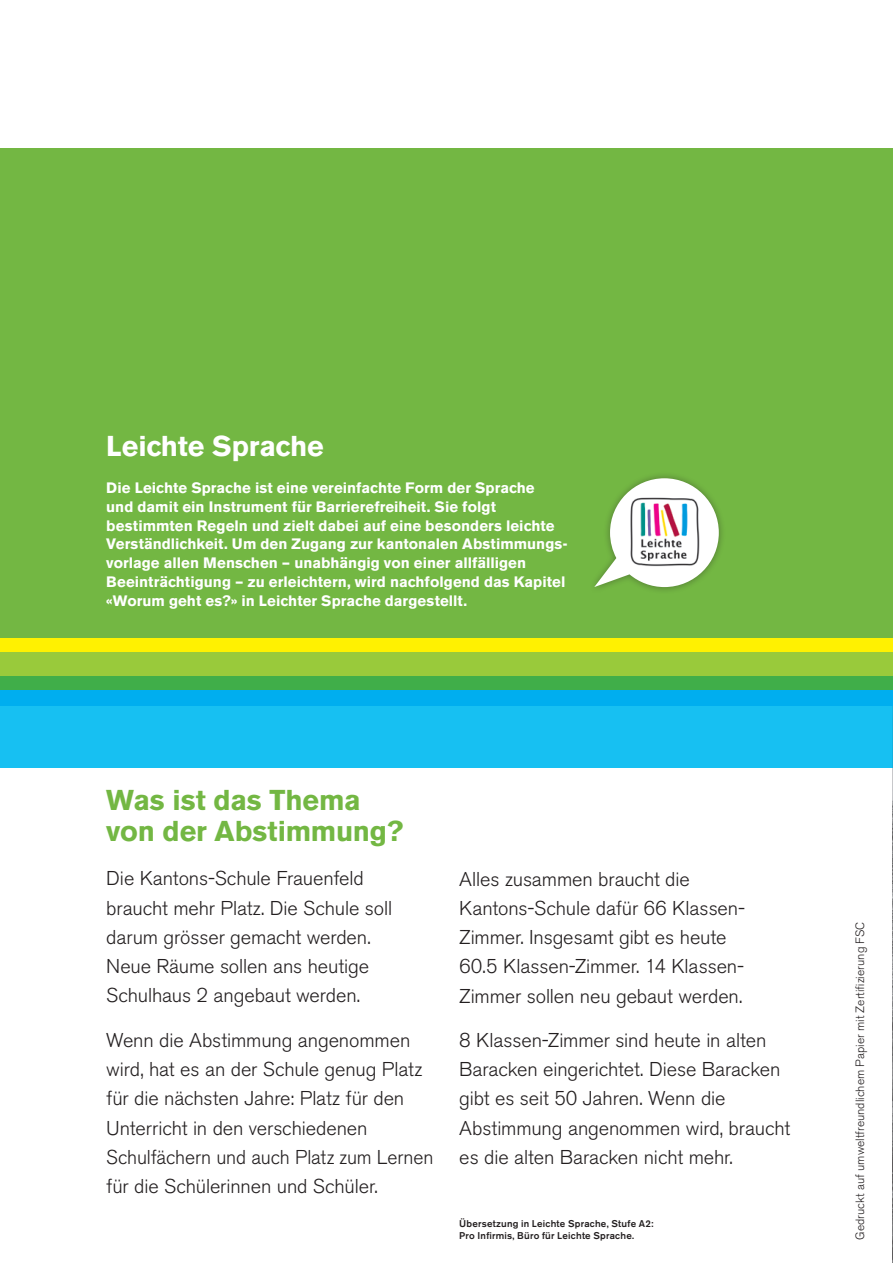
<style>
.page{position:relative;width:893px;height:1263px;background:#fff}
.page>*{position:absolute;margin:0;border:0;box-sizing:border-box;transform-origin:0 0}
.t1{font:700 28.5px/31.5px "Akzidenz Grotesk BQ";letter-spacing:-.005em;color:#73b743}
.t2{font:700 28.5px "Akzidenz Grotesk BQ";letter-spacing:-.005em;color:#fff}
.t3{font:300 19.8px/29.2px "Akzidenz Grotesk BQ";letter-spacing:-.005em;color:#231f20}
.t4{font:700 15px/18.8px "Akzidenz Grotesk BQ";letter-spacing:.005em;color:#fff}
.t5{font:300 12px "Akzidenz Grotesk BQ";color:#231f20}
.t6{font:500 9.75px/12px "Akzidenz Grotesk BQ";letter-spacing:.025em;color:#231f20}
</style>
<div class="page">
<img style="left:892px;top:767px;width:1px;height:496px">
<div style="left:0;top:149px;width:893px;height:489px;background:#73b743"></div>
<div style="left:0;top:638px;width:893px;height:15px;background:#fff101"></div>
<div style="left:0;top:676px;width:893px;height:15px;background:#40ae49"></div>
<div style="left:0;top:653px;width:893px;height:23px;background:#99ca3b"></div>
<div style="left:0;top:706px;width:892px;height:61px;background:#17c0f2"></div>
<img style="left:892px;top:706px;width:1px;height:61px">
<div style="left:0;top:691px;width:893px;height:15px;background:#00aeef"></div>
<div style="left:588px;top:471px;width:138px;height:123px;background:#231f20;opacity:.4"></div>
<svg style="left:594px;top:478px;width:125px;height:109px"></svg>
<img style="left:627px;top:493px;width:75px;height:76px">
<h1 class="t2" style="left:106px;top:429px;width:219px">Leichte Sprache</h1>
<p class="t4" style="left:106px;top:479px;width:463px">Die Leichte Sprache ist eine vereinfachte Form der Sprache<br>und damit ein Instrument für Barrierefreiheit. Sie folgt bestimmten Regeln und zielt dabei auf eine besonders leichte Verständlichkeit. Um den Zugang zur kantonalen Abstimmungs&shy;vorlage allen Menschen – unabhängig von einer allfälligen Beeinträchtigung – zu erleichtern, wird nachfolgend das Kapitel «Worum geht es?» in Leichter Sprache dargestellt.</p>
<h1 class="t1" style="left:106px;top:784px;width:299px">Was ist das Thema von der Abstimmung?</h1>
<p class="t3" style="left:106px;top:864px;width:287px">Die Kantons-Schule Frauenfeld braucht mehr Platz. Die Schule soll darum grösser gemacht werden.<br>Neue Räume sollen ans heutige<br>Schulhaus 2 angebaut werden.</p>
<p class="t3" style="left:106px;top:1026px;width:329px">Wenn die Abstimmung angenommen wird, hat es an der Schule genug Platz für die nächsten Jahre: Platz für den Unterricht in den verschiedenen Schulfächern und auch Platz zum Lernen für die Schülerinnen und Schüler.</p>
<p class="t3" style="left:459px;top:864px;width:287px">Alles zusammen braucht die<br>Kantons-Schule dafür 66 Klassen-<br>Zimmer. Insgesamt gibt es heute<br>60.5 Klassen-Zimmer. 14 Klassen-<br>Zimmer sollen neu gebaut werden.</p>
<p class="t3" style="left:459px;top:1026px;width:333px">8 Klassen-Zimmer sind heute in alten Baracken eingerichtet. Diese Baracken gibt es seit 50 Jahren. Wenn die Abstimmung angenommen wird, braucht es die alten Baracken nicht mehr.</p>
<p class="t6" style="left:459px;top:1217px;width:196px">Übersetzung in Leichte Sprache, Stufe A2:<br>Pro Infirmis, Büro für Leichte Sprache.</p>
<p class="t5" style="left:853px;top:1239px;width:319px;rotate:-90deg">Gedruckt auf umweltfreundlichem Papier mit Zertifizierung FSC</p>
</div>
